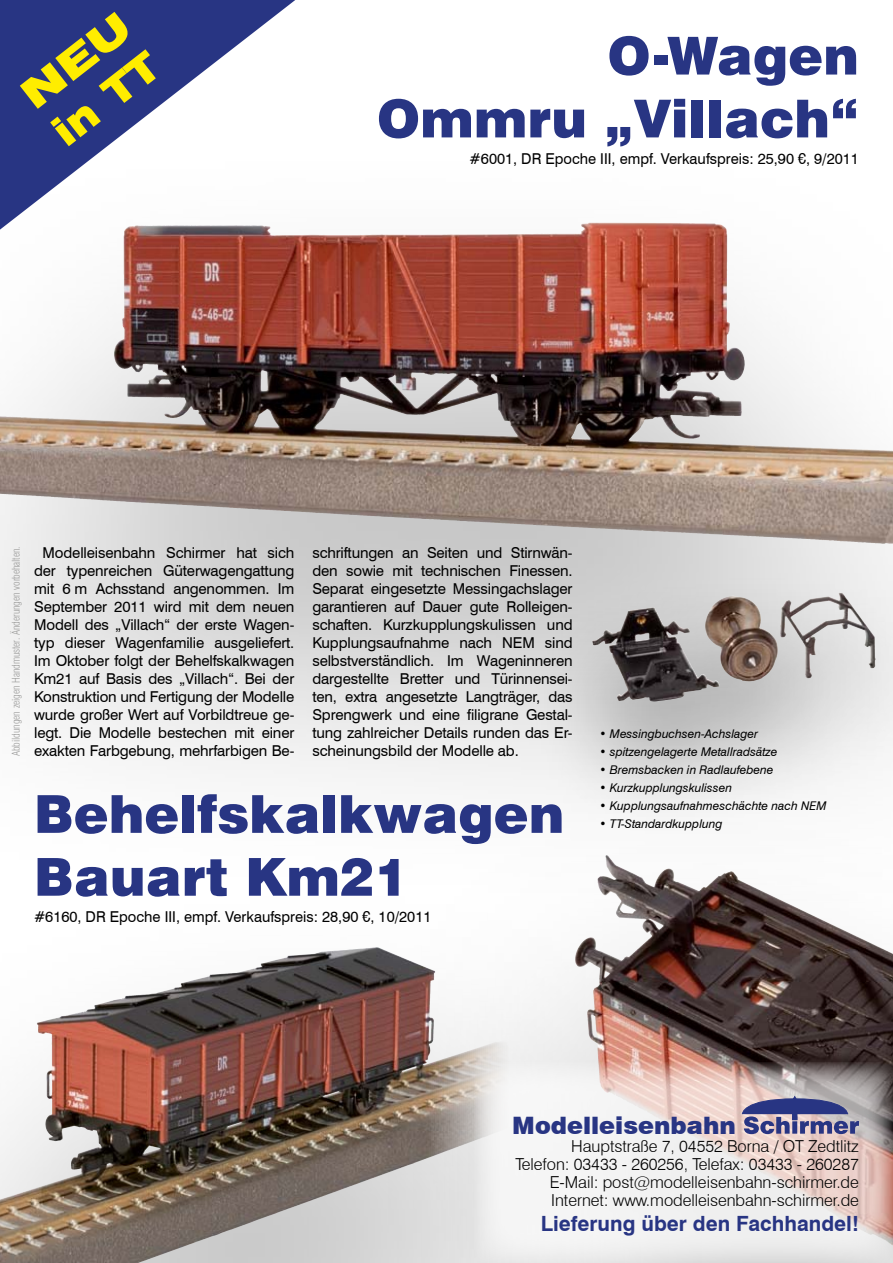
<style>
.page{position:relative;width:893px;height:1263px;background:#fff}
.page>*{position:absolute;margin:0;border:0;box-sizing:border-box;transform-origin:0 0}
.t1{font:900 52.35px/62.8px "Swiss 721 BT";color:#283583;text-align:right}
.t2{font:900 expanded 40.5px/48.6px "Swiss 721 BT";color:#ffed00;scale:1.07 1}
.t3{font:900 24px "Swiss 721 BT";color:#283583}
.t4{font:700 21px "Swiss 721 BT";color:#283583}
.t5{font:300 16.5px/18px "Swiss 721 BT";letter-spacing:-.005em;color:#000;text-align:right}
.t6{font:15px/18px "Swiss 721 BT";letter-spacing:-.01em;color:#000;text-align:center}
.t7{font:italic 12px "Swiss 721 BT";color:#000}
.t8{font:300 condensed 10.5px "Swiss 721 BT";letter-spacing:-.01em;color:#9d9d9c}
</style>
<div class="page">
<div style="left:0;top:138px;width:893px;height:786px;background:#000;opacity:.3"></div>
<img style="left:191px;top:223px;width:398px;height:13px">
<div style="left:0;top:868px;width:735px;height:395px;background:#000;opacity:.3"></div>
<img style="left:187px;top:947px;width:172px;height:35px">
<div style="left:359px;top:791px;width:534px;height:472px;background:#000;opacity:.3"></div>
<img style="left:597px;top:855px;width:23px;height:44px">
<svg style="left:474px;top:1062px;width:419px;height:201px;fill:#efeeee"></svg>
<div style="left:521px;top:570px;width:372px;height:269px;background:#000;opacity:.4"></div>
<img style="left:803px;top:593px;width:37px;height:10px">
<svg style="left:0;top:0;width:295px;height:230px"></svg>
<svg style="left:742px;top:1095px;width:117px;height:39px;background:#7c7ba2"></svg>
<h2 class="t2" style="left:11px;top:80px;width:120px;rotate:-38deg">NEU in TT</h2>
<h1 class="t1" style="left:377px;top:24px;width:483px">O-Wagen<br>Ommru „Villach“</h1>
<p class="t6" style="left:470px;top:149px;width:391px">#6001, DR Epoche III, empf. Verkaufspreis: 25,90 €, 9/2011</p>
<p class="t8" style="left:10px;top:756px;width:211px;rotate:-90deg">Abbildungen zeigen Handmuster. Änderungen vorbehalten.</p>
<p class="t6" style="left:34px;top:544px;width:262px">Modelleisenbahn Schirmer hat sich der typenreichen Güterwagengattung mit 6 m Achsstand angenommen. Im September 2011 wird mit dem neuen Modell des „Villach“ der erste Wagen&shy;typ dieser Wagenfamilie ausgeliefert.<br>Im Oktober folgt der Behelfskalkwagen Km21 auf Basis des „Villach“. Bei der Konstruktion und Fertigung der Modelle wurde großer Wert auf Vorbildtreue ge&shy;legt. Die Modelle bestechen mit einer exakten Farbgebung, mehrfarbigen Be-</p>
<p class="t6" style="left:312px;top:544px;width:262px;text-align:justify">schriftungen an Seiten und Stirnwän&shy;den sowie mit technischen Finessen.<br>Separat eingesetzte Messingachslager garantieren auf Dauer gute Rolleigen&shy;schaften. Kurzkupplungskulissen und Kupplungsaufnahme nach NEM sind selbstverständlich. Im Wageninneren dargestellte Bretter und Türinnensei&shy;ten, extra angesetzte Langträger, das Sprengwerk und eine filigrane Gestal&shy;tung zahlreicher Details runden das Er&shy;scheinungsbild der Modelle ab.</p>
<h1 class="t1" style="left:34px;top:782px;width:532px;text-align:left">Behelfskalkwagen<br>Bauart Km21</h1>
<p class="t6" style="left:34px;top:908px;width:399px">#6160, DR Epoche III, empf. Verkaufspreis: 28,90 €, 10/2011</p>
<p class="t7" style="left:599px;top:726px;width:160px">• Messingbuchsen-Achslager</p>
<p class="t7" style="left:599px;top:744px;width:180px">• spitzengelagerte Metallradsätze</p>
<p class="t7" style="left:599px;top:762px;width:176px">• Bremsbacken in Radlaufebene</p>
<p class="t7" style="left:599px;top:780px;width:134px">• Kurzkupplungskulissen</p>
<p class="t7" style="left:599px;top:798px;width:229px">• Kupplungsaufnahmeschächte nach NEM</p>
<p class="t7" style="left:599px;top:816px;width:124px">• TT-Standardkupplung</p>
<h3 class="t3" style="left:512px;top:1111px;width:225px">Modelleisenbahn</h3>
<p class="t5" style="left:515px;top:1137px;width:345px">Hauptstraße 7, 04552 Borna / OT Zedtlitz Telefon: 03433 - 260256, Telefax: 03433 - 260287<br>E-Mail: post@modelleisenbahn-schirmer.de Internet: www.modelleisenbahn-schirmer.de</p>
<h3 class="t4" style="left:541px;top:1211px;width:320px">Lieferung über den Fachhandel!</h3>
</div>
